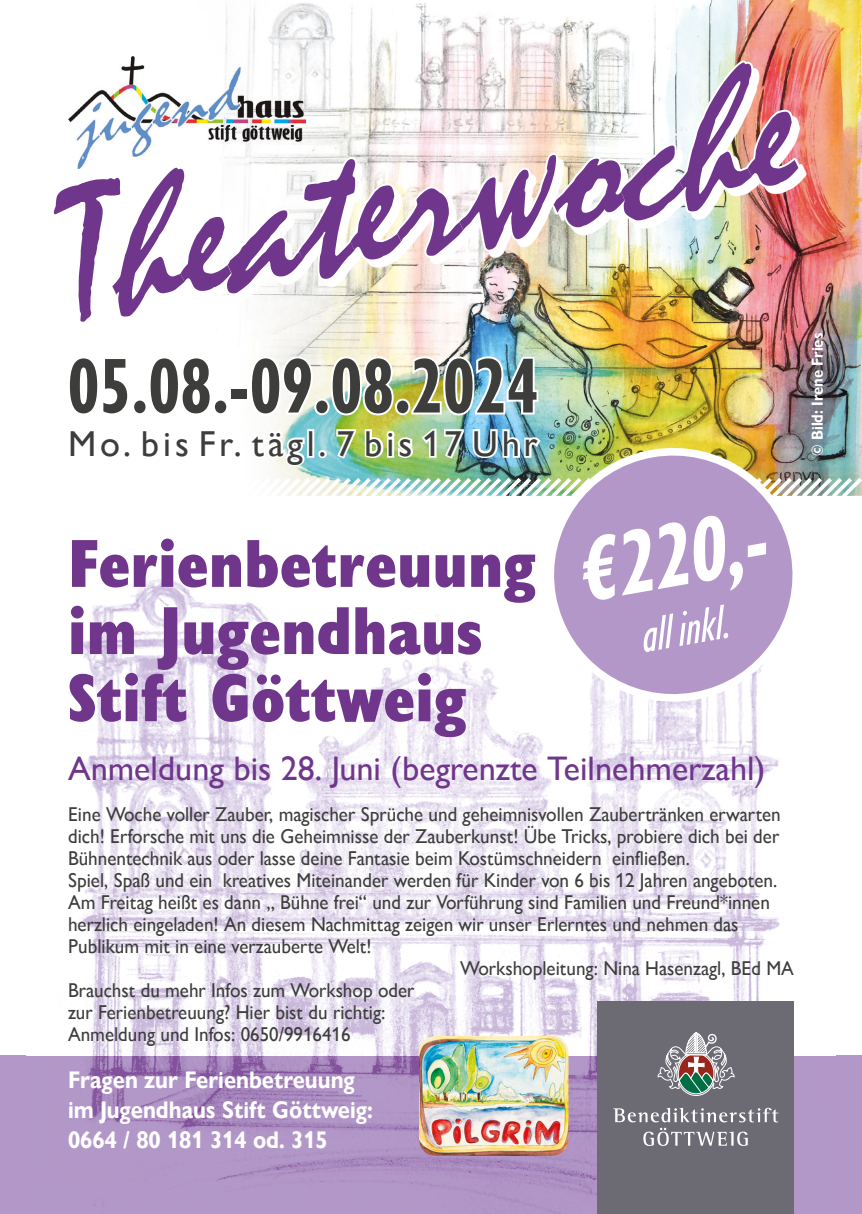
<style>
.page{position:relative;width:862px;height:1214px;background:#fff}
.page>*{position:absolute;margin:0;border:0;box-sizing:border-box;transform-origin:0 0}
.t1{font:italic 193.8px "Mistral";color:#6f368c}
.t2{font:italic 700 condensed 93.4px "Gill Sans Nova";color:#fff;scale:.9 1}
.t3{font:700 condensed 80px "Gill Sans Nova";letter-spacing:.01em;color:#3d3d3c;scale:.9 1}
.t4{font:800 condensed 70px/67.2px "Gill Sans Nova";color:#6f368c}
.t5{font:italic condensed 49.8px "Gill Sans Nova";color:#fff;scale:.9 1}
.t6{font:36px "Gill Sans Nova";letter-spacing:.11em;color:#3d3d3c}
.t7{font:34px "Gill Sans Nova";color:#6f368c}
.t8{font:700 24px/30px "Gill Sans Nova";color:#fff;scale:.9 1}
.t9{font:20px/22px "Gill Sans Nova";color:#3d3d3c;scale:.95 1}
.t10{font:700 16px "Gill Sans Nova";color:#fff;scale:.9 1}
</style>
<div class="page">
<div style="left:0;top:1055px;width:862px;height:158px;background:#b297c8"></div>
<img style="left:27px;top:579px;width:808px;height:632px">
<img style="left:225px;top:0;width:637px;height:425px">
<img style="left:68px;top:58px;width:735px;height:360px">
<img style="left:268px;top:425px;width:594px;height:70px">
<svg style="left:540px;top:442px;width:266px;height:265px"></svg>
<div style="left:597px;top:1001px;width:197px;height:212px;background:#6c6b74"></div>
<svg style="left:658px;top:1032px;width:76px;height:64px"></svg>
<svg style="left:613px;top:1107px;width:165px;height:38px"></svg>
<img style="left:419px;top:1035px;width:149px;height:120px">
<p class="t1" style="left:29px;top:152px;width:749px;rotate:-11deg">Theaterwoche</p>
<p class="t3" style="left:68px;top:340px;width:524px">05.08.-09.08.2024</p>
<p class="t6" style="left:68px;top:422px;width:471px">Mo. bis Fr. tägl. 7 bis 17 Uhr</p>
<p class="t10" style="left:808px;top:455px;width:138px;rotate:-90deg">© Bild: Irene Fries</p>
<p class="t2" style="left:567px;top:519px;width:212px;rotate:-10deg">€ 220,-</p>
<p class="t5" style="left:635px;top:610px;width:101px;rotate:-10deg">all inkl.</p>
<p class="t4" style="left:68px;top:529px;width:469px">Ferienbetreuung im Jugendhaus<br>Stift Göttweig</p>
<p class="t7" style="left:68px;top:749px;width:699px">Anmeldung bis 28. Juni (begrenzte Teilnehmerzahl)</p>
<p class="t9" style="left:68px;top:802px;width:752px;text-align:justify">Eine Woche voller Zauber, magischer Sprüche und geheimnisvollen Zaubertränken erwarten dich! Erforsche mit uns die Geheimnisse der Zauberkunst! Übe Tricks, probiere dich bei der Bühnentechnik aus oder lasse deine Fantasie beim Kostümschneidern einfließen.</p>
<p class="t9" style="left:68px;top:868px;width:748px">Spiel, Spaß und ein kreatives Miteinander werden für Kinder von 6 bis 12 Jahren angeboten.<br>Am Freitag heißt es dann „ Bühne frei“ und zur Vorführung sind Familien und Freund*innen herzlich eingeladen! An diesem Nachmittag zeigen wir unser Erlerntes und nehmen das Publikum mit in eine verzauberte Welt!</p>
<p class="t9" style="left:460px;top:956px;width:353px">Workshopleitung: Nina Hasenzagl, BEd MA</p>
<p class="t9" style="left:68px;top:978px;width:366px">Brauchst du mehr Infos zum Workshop oder zur Ferienbetreuung? Hier bist du richtig:<br>Anmeldung und Infos: 0650/9916416</p>
<p class="t8" style="left:68px;top:1064px;width:340px">Fragen zur Ferienbetreuung im Jugendhaus Stift Göttweig:<br>0664 / 80 181 314 od. 315</p>
</div>
